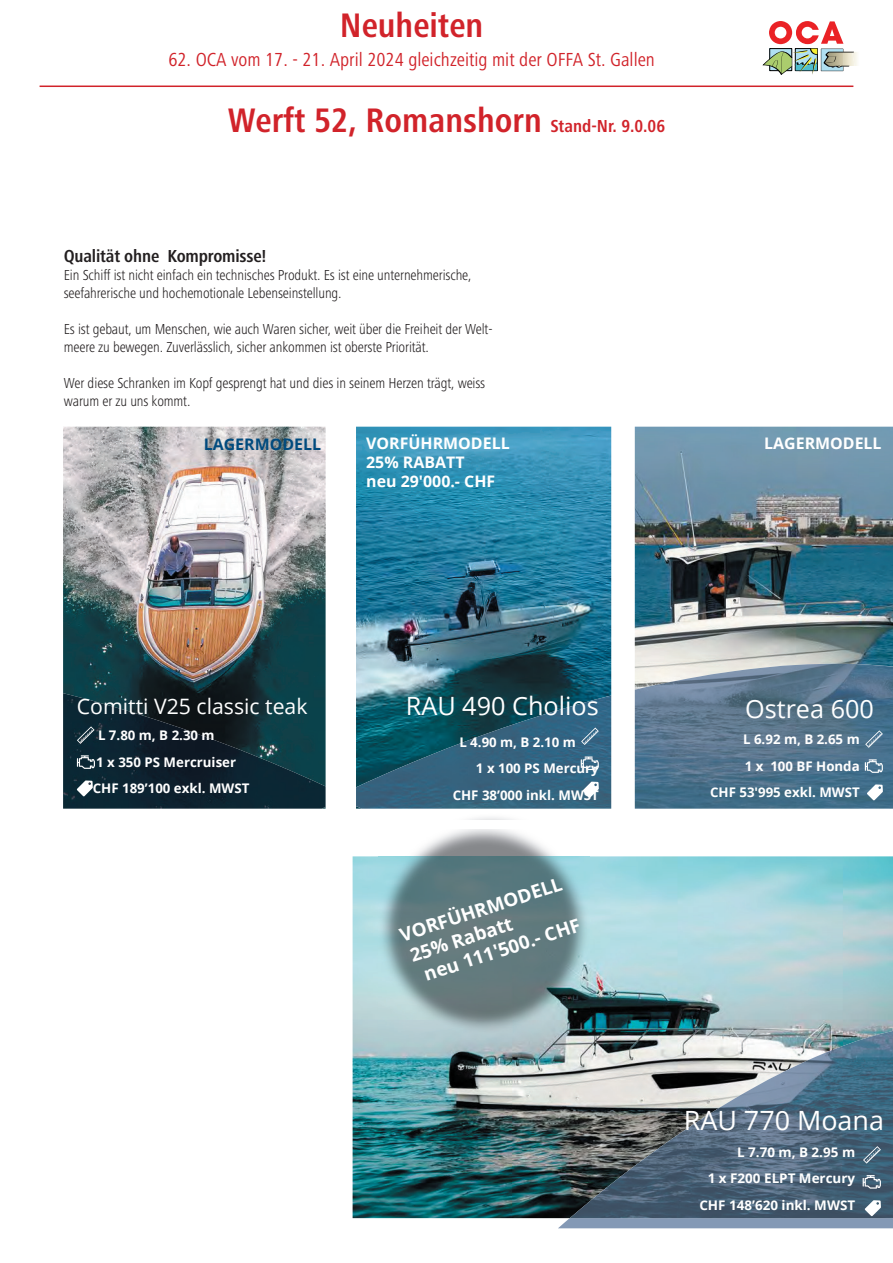
<style>
.page{position:relative;width:893px;height:1263px;background:#fff}
.page>*{position:absolute;margin:0;border:0;box-sizing:border-box;transform-origin:0 0}
.t1{font:700 condensed 35.25px "Frutiger Next Pro";color:#d1232a}
.t2{font:26.55px "Open Sans";color:#fff}
.t3{font:25.2px "Open Sans";color:#fff}
.t4{font:21.3px "Open Sans";color:#fff}
.t5{font:condensed 19.5px "Frutiger Next Pro";color:#d1232a}
.t6{font:700 18.6px "Open Sans";color:#fff}
.t7{font:700 condensed 18px "Frutiger Next Pro";letter-spacing:-.01em;color:#231f20}
.t8{font:700 15.9px/19px "Open Sans";color:#fff}
.t9{font:700 15.9px "Open Sans";color:#014b7e}
.t10{font:300 condensed 15px/18px "Frutiger Next Pro";letter-spacing:-.01em;color:#231f20}
.t11{font:700 13.35px/26.5px "Open Sans";color:#fff;text-align:right}
.s1{font-size:18px}
</style>
<div class="page">
<img style="left:855px;top:52px;width:2px;height:14px">
<svg style="left:762px;top:21px;width:93px;height:54px"></svg>
<hr style="left:40px;top:86px;width:813px;height:1px;background:#d1232a">
<img style="left:356px;top:427px;width:255px;height:268px">
<img style="left:63px;top:427px;width:263px;height:266px">
<img style="left:635px;top:427px;width:258px;height:237px">
<img style="left:356px;top:695px;width:255px;height:114px">
<svg style="left:581px;top:727px;width:18px;height:18px"></svg>
<svg style="left:581px;top:756px;width:18px;height:14px"></svg>
<svg style="left:583px;top:782px;width:16px;height:15px"></svg>
<img style="left:635px;top:664px;width:258px;height:145px">
<img style="left:63px;top:693px;width:263px;height:116px">
<svg style="left:865px;top:730px;width:18px;height:18px"></svg>
<svg style="left:865px;top:759px;width:18px;height:14px"></svg>
<svg style="left:867px;top:784px;width:16px;height:16px"></svg>
<svg style="left:77px;top:726px;width:18px;height:18px"></svg>
<svg style="left:77px;top:755px;width:18px;height:14px"></svg>
<svg style="left:77px;top:780px;width:16px;height:16px"></svg>
<img style="left:353px;top:856px;width:540px;height:362px">
<img style="left:379px;top:829px;width:210px;height:204px">
<img style="left:570px;top:1031px;width:323px;height:169px">
<svg style="left:863px;top:1146px;width:18px;height:17px"></svg>
<svg style="left:863px;top:1175px;width:18px;height:13px"></svg>
<svg style="left:558px;top:1200px;width:335px;height:28px;background:#5a6e84"></svg>
<h1 class="t1" style="left:340px;top:6px;width:145px">Neuheiten</h1>
<h3 class="t5" style="left:168px;top:48px;width:488px">62. OCA vom 17. - 21. April 2024 gleichzeitig mit der OFFA St. Gallen</h3>
<h1 class="t1" style="left:228px;top:100px;width:439px">Werft 52, Romanshorn <span class="s1">Stand-Nr. 9.0.06</span></h1>
<p class="t7" style="left:64px;top:245px;width:204px">Qualität ohne Kompromisse!</p>
<p class="t10" style="left:64px;top:266px;width:409px">Ein Schiff ist nicht einfach ein technisches Produkt. Es ist eine unternehmerische, seefahrerische und hochemotionale Lebenseinstellung.</p>
<p class="t10" style="left:64px;top:320px;width:430px">Es ist gebaut, um Menschen, wie auch Waren sicher, weit über die Freiheit der Welt&shy;meere zu bewegen. Zuverlässlich, sicher ankommen ist oberste Priorität.</p>
<p class="t10" style="left:64px;top:374px;width:423px">Wer diese Schranken im Kopf gesprengt hat und dies in seinem Herzen trägt, weiss warum er zu uns kommt.</p>
<p class="t8" style="left:366px;top:433px;width:145px">VORFÜHRMODELL<br>25% RABATT<br>neu 29'000.- CHF</p>
<p class="t9" style="left:204px;top:433px;width:119px">LAGERMODELL</p>
<p class="t8" style="left:764px;top:433px;width:119px">LAGERMODELL</p>
<p class="t8" style="left:358px;top:444px;width:147px">VORFÜHRMODELL<br>25% RABATT</p>
<p class="t9" style="left:193px;top:444px;width:120px">LAGERMODELL</p>
<p class="t8" style="left:761px;top:444px;width:120px">LAGERMODELL</p>
<h3 class="t4" style="left:77px;top:691px;width:232px">Comitti V25 classic teak</h3>
<p class="t11" style="left:93px;top:722px;width:158px;text-align:left;text-indent:5px">L 7.80 m, B 2.30 m<br>1 x 350 PS Mercruiser<br>CHF 189’100 exkl. MWST</p>
<h3 class="t4" style="left:65px;top:703px;width:235px">Comitti V25 classic teak</h3>
<h3 class="t3" style="left:406px;top:689px;width:194px">RAU 490 Cholios</h3>
<p class="t11" style="left:459px;top:728px;width:118px">L 4.90 m, B 2.10 m</p>
<p class="t11" style="left:476px;top:755px;width:124px">1 x 100 PS Mercury</p>
<p class="t11" style="left:453px;top:781px;width:148px">CHF 38’000 inkl. MWST</p>
<h3 class="t3" style="left:398px;top:700px;width:197px">RAU 490 Cholios</h3>
<p class="t6" style="left:404px;top:911px;width:169px;rotate:-18deg">VORFÜHRMODELL</p>
<p class="t6" style="left:396px;top:923px;width:171px;rotate:-18deg">VORFÜHRMODELL</p>
<p class="t6" style="left:415px;top:931px;width:107px;rotate:-18deg">25% Rabatt</p>
<p class="t6" style="left:428px;top:950px;width:163px;rotate:-18deg">neu 111'500.- CHF</p>
<p class="t6" style="left:407px;top:943px;width:108px;rotate:-18deg">25% Rabatt</p>
<p class="t6" style="left:420px;top:962px;width:165px;rotate:-18deg">neu 111'500.- CHF</p>
<h3 class="t3" style="left:745px;top:692px;width:130px">Ostrea 600</h3>
<p class="t11" style="left:710px;top:726px;width:151px">L 6.92 m, B 2.65 m<br>1 x 100 BF Honda<br>CHF 53'995 exkl. MWST</p>
<h3 class="t3" style="left:741px;top:703px;width:132px">Ostrea 600</h3>
<h2 class="t2" style="left:688px;top:1091px;width:199px">RAU 770 Moana</h2>
<h2 class="t2" style="left:684px;top:1102px;width:202px">RAU 770 Moana</h2>
<p class="t11" style="left:699px;top:1138px;width:157px">L 7.70 m, B 2.95 m<br>1 x F200 ELPT Mercury<br>CHF 148’620 inkl. MWST</p>
</div>
